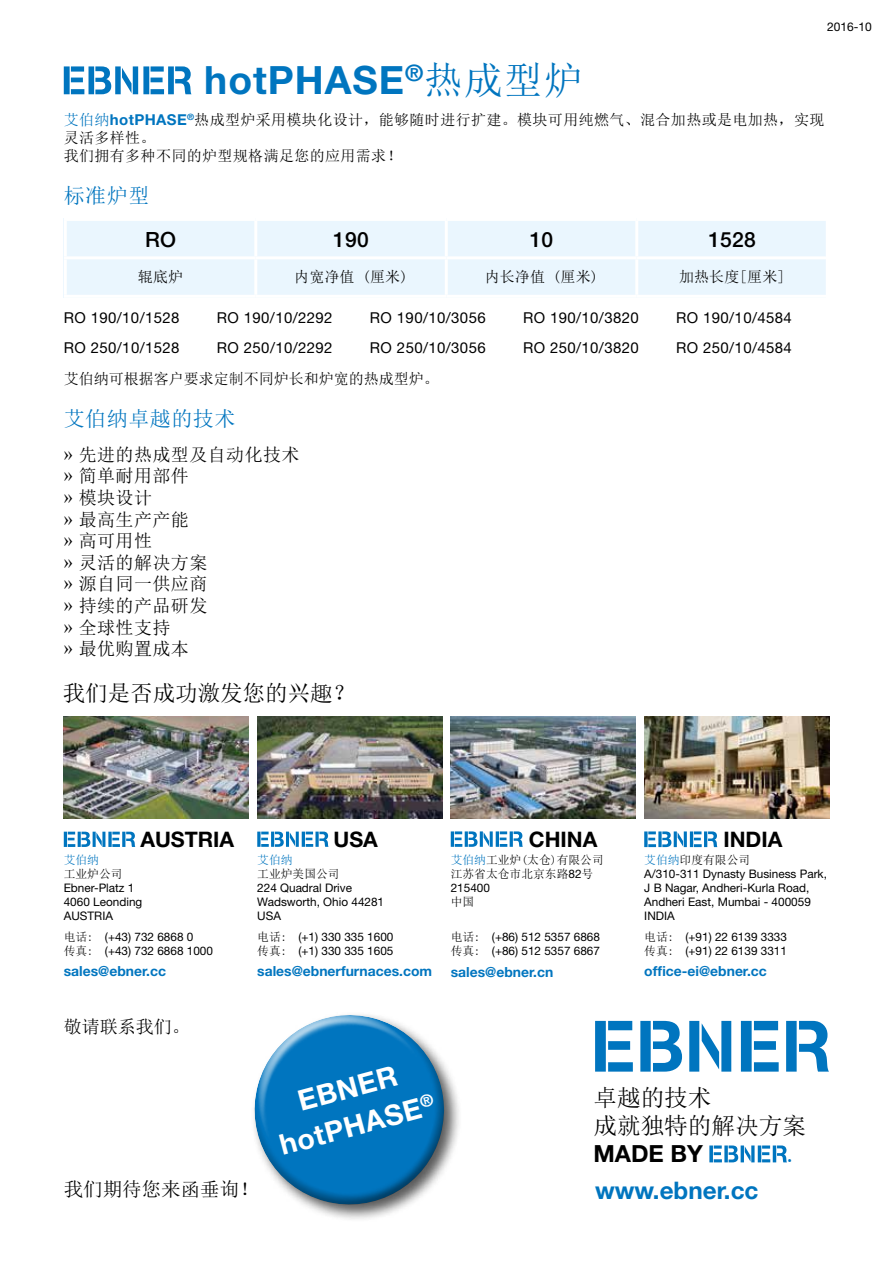
<style>
.page{position:relative;width:893px;height:1263px;background:#fff}
.page>*{position:absolute;margin:0;border:0;box-sizing:border-box;transform-origin:0 0}
.t1{font:700 39px "Helvetica Neue";letter-spacing:.025em;color:#0075bf}
.t2{font:700 28.5px/37.5px "Helvetica Neue";color:#fff;text-align:center}
.t3{font:700 24.3px "Helvetica Neue";color:#0075bf}
.t4{font:23.7px/28.3px "Sim Sun";color:#000}
.t5{font:700 23.7px "Helvetica Neue";color:#000}
.t6{font:23.7px "Sim Sun";color:#0075bf}
.t7{font:22.5px "Sim Sun";color:#000}
.t8{font:700 21.45px "Helvetica Neue";color:#000}
.t9{font:21px "Sim Sun";letter-spacing:.025em;color:#0075bf}
.t10{font:500 21px "Helvetica Neue";letter-spacing:.01em;color:#000}
.t11{font:19.5px "Sim Sun";color:#000}
.t12{font:18px/21.6px "Sim Sun";letter-spacing:.025em;color:#000}
.t13{font:15px "Helvetica Neue";letter-spacing:.025em;color:#000}
.t14{font:15px/18px "Sim Sun";letter-spacing:.025em;color:#000}
.t15{font:15px "Sim Sun";color:#000}
.t16{font:700 13.95px "Helvetica Neue";color:#0075bf}
.t17{font:12px "Helvetica Neue";color:#000}
.t18{font:11.7px/14.1px "Helvetica Neue";color:#000}
.t19{font:11.7px/14.1px "Sim Sun";color:#000}
.t20{font:11.7px "Sim Sun";color:#0075bf}
.s1{font-family:"Sim Sun";font-weight:400}
.s2{color:#0075bf}
.s3{font-family:"Helvetica Neue";font-weight:700;color:#0075bf}
.s4{font-family:"Sim Sun"}
.s5{font-family:"Helvetica Neue"}
</style>
<div class="page">
<img style="left:257px;top:716px;width:185px;height:103px">
<svg style="left:257px;top:832px;width:72px;height:15px"></svg>
<img style="left:451px;top:716px;width:185px;height:103px">
<svg style="left:451px;top:831px;width:72px;height:16px"></svg>
<svg style="left:64px;top:832px;width:71px;height:15px"></svg>
<img style="left:64px;top:716px;width:185px;height:103px">
<img style="left:644px;top:716px;width:185px;height:103px">
<svg style="left:644px;top:831px;width:73px;height:16px"></svg>
<svg style="left:709px;top:1145px;width:78px;height:17px"></svg>
<svg style="left:595px;top:1021px;width:234px;height:50px"></svg>
<svg style="left:254px;top:1015px;width:205px;height:205px;fill:#0075bf"></svg>
<svg style="left:64px;top:66px;width:128px;height:28px"></svg>
<div style="left:64px;top:218px;width:762px;height:80px;background:#eaf6fe"></div>
<hr style="left:64px;top:218px;width:192px;height:3px;background:#fff">
<hr style="left:64px;top:221px;width:3px;height:35px;background:#fff">
<hr style="left:256px;top:218px;width:190px;height:3px;background:#fff">
<hr style="left:254px;top:221px;width:3px;height:35px;background:#fff">
<hr style="left:446px;top:218px;width:191px;height:3px;background:#fff">
<hr style="left:445px;top:221px;width:3px;height:35px;background:#fff">
<hr style="left:637px;top:218px;width:192px;height:3px;background:#fff">
<hr style="left:635px;top:221px;width:3px;height:35px;background:#fff">
<hr style="left:64px;top:256px;width:192px;height:3px;background:#fff">
<hr style="left:64px;top:259px;width:3px;height:36px;background:#fff">
<hr style="left:256px;top:256px;width:190px;height:3px;background:#fff">
<hr style="left:254px;top:259px;width:3px;height:36px;background:#fff">
<hr style="left:446px;top:256px;width:191px;height:3px;background:#fff">
<hr style="left:445px;top:259px;width:3px;height:36px;background:#fff">
<hr style="left:637px;top:256px;width:192px;height:3px;background:#fff">
<hr style="left:635px;top:259px;width:3px;height:36px;background:#fff">
<hr style="left:64px;top:295px;width:192px;height:3px;background:#fff">
<hr style="left:256px;top:295px;width:190px;height:3px;background:#fff">
<hr style="left:446px;top:295px;width:191px;height:3px;background:#fff">
<hr style="left:637px;top:295px;width:192px;height:3px;background:#fff">
<p class="t17" style="left:827px;top:19px;width:46px">2016-10</p>
<h1 class="t1" style="left:204px;top:56px;width:380px">hotPHASE<sup>®</sup><span class="s1">热成型炉</span></h1>
<p class="t14" style="left:64px;top:111px;width:762px"><span class="s2">艾伯纳</span><span class="s3">hotPHASE</span><sup>®</sup>热成型炉采用模块化设计，能够随时进行扩建。模块可用纯燃气、混合加热或是电加热，实现灵活多样性。<br>我们拥有多种不同的炉型规格满足您的应用需求！</p>
<h3 class="t9" style="left:64px;top:185px;width:87px">标准炉型</h3>
<h3 class="t10" style="left:145px;top:227px;width:32px">RO</h3>
<h3 class="t10" style="left:333px;top:227px;width:37px">190</h3>
<h3 class="t10" style="left:530px;top:227px;width:25px">10</h3>
<h3 class="t10" style="left:708px;top:227px;width:49px">1528</h3>
<p class="t14" style="left:138px;top:268px;width:47px">辊底炉</p>
<p class="t14" style="left:294px;top:268px;width:115px">内宽净值 (厘米)</p>
<p class="t14" style="left:485px;top:268px;width:115px">内长净值 (厘米)</p>
<p class="t14" style="left:679px;top:268px;width:108px">加热长度[厘米]</p>
<p class="t13" style="left:64px;top:308px;width:117px">RO 190/10/1528</p>
<p class="t13" style="left:217px;top:308px;width:117px">RO 190/10/2292</p>
<p class="t13" style="left:370px;top:308px;width:117px">RO 190/10/3056</p>
<p class="t13" style="left:523px;top:308px;width:117px">RO 190/10/3820</p>
<p class="t13" style="left:676px;top:308px;width:117px">RO 190/10/4584</p>
<p class="t13" style="left:64px;top:339px;width:117px">RO 250/10/1528</p>
<p class="t13" style="left:217px;top:339px;width:117px">RO 250/10/2292</p>
<p class="t13" style="left:370px;top:339px;width:117px">RO 250/10/3056</p>
<p class="t13" style="left:523px;top:339px;width:117px">RO 250/10/3820</p>
<p class="t13" style="left:676px;top:339px;width:117px">RO 250/10/4584</p>
<p class="t15" style="left:64px;top:371px;width:376px">艾伯纳可根据客户要求定制不同炉长和炉宽的热成型炉。</p>
<h3 class="t9" style="left:64px;top:408px;width:173px">艾伯纳卓越的技术</h3>
<h3 class="t12" style="left:64px;top:444px;width:237px">» 先进的热成型及自动化技术» 简单耐用部件<br>» 模块设计<br>» 最高生产产能<br>» 高可用性<br>» 灵活的解决方案<br>» 源自同一供应商<br>» 持续的产品研发<br>» 全球性支持<br>» 最优购置成本</h3>
<h3 class="t7" style="left:63px;top:681px;width:294px">我们是否成功激发您的兴趣？</h3>
<h3 class="t8" style="left:140px;top:826px;width:95px">AUSTRIA</h3>
<h3 class="t8" style="left:334px;top:826px;width:46px">USA</h3>
<h3 class="t8" style="left:529px;top:826px;width:70px">CHINA</h3>
<p class="t20" style="left:64px;top:853px;width:37px">艾伯纳</p>
<p class="t19" style="left:64px;top:866px;width:60px">工业炉公司</p>
<p class="t18" style="left:64px;top:880px;width:80px">Ebner-Platz 1<br>4060 Leonding<br>AUSTRIA</p>
<p class="t18" style="left:64px;top:929px;width:151px"><span class="s4">电话:</span> (+43) 732 6868 0<br><span class="s4">传真:</span> (+43) 732 6868 1000</p>
<p class="t16" style="left:64px;top:962px;width:104px">sales@ebner.cc</p>
<h3 class="t12" style="left:64px;top:1016px;width:127px">敬请联系我们。</h3>
<p class="t20" style="left:257px;top:853px;width:37px">艾伯纳</p>
<p class="t19" style="left:257px;top:866px;width:84px">工业炉美国公司</p>
<p class="t18" style="left:257px;top:880px;width:128px">224 Quadral Drive<br>Wadsworth, Ohio 44281<br>USA</p>
<p class="t18" style="left:257px;top:929px;width:138px"><span class="s4">电话:</span> (+1) 330 335 1600<span class="s4">传真:</span> (+1) 330 335 1605</p>
<p class="t16" style="left:257px;top:962px;width:176px">sales@ebnerfurnaces.com</p>
<p class="t19" style="left:451px;top:852px;width:155px"><span class="s2">艾伯纳</span>工业炉(太仓)有限公司江苏省太仓市北京东路<span class="s5">82</span>号</p>
<p class="t18" style="left:451px;top:880px;width:41px">215400</p>
<p class="t19" style="left:451px;top:895px;width:25px">中国</p>
<p class="t18" style="left:451px;top:930px;width:151px"><span class="s4">电话:</span> (+86) 512 5357 6868<span class="s4">传真:</span> (+86) 512 5357 6867</p>
<p class="t16" style="left:451px;top:963px;width:104px">sales@ebner.cn</p>
<h3 class="t8" style="left:723px;top:826px;width:61px">INDIA</h3>
<p class="t19" style="left:644px;top:852px;width:107px"><span class="s2">艾伯纳</span>印度有限公司</p>
<p class="t18" style="left:644px;top:866px;width:184px">A/310-311 Dynasty Business Park,<br>J B Nagar, Andheri-Kurla Road,<br>Andheri East, Mumbai - 400059<br>INDIA</p>
<p class="t18" style="left:644px;top:929px;width:144px"><span class="s4">电话:</span> (+91) 22 6139 3333<span class="s4">传真:</span> (+91) 22 6139 3311</p>
<p class="t16" style="left:644px;top:962px;width:124px">office-ei@ebner.cc</p>
<h3 class="t11" style="left:64px;top:1179px;width:196px">我们期待您来函垂询！</h3>
<h2 class="t2" style="left:265px;top:1090px;width:161px;rotate:-15deg">EBNER hotPHASE<sup>®</sup></h2>
<h3 class="t4" style="left:593px;top:1083px;width:214px">卓越的技术<br>成就独特的解决方案</h3>
<h3 class="t5" style="left:593px;top:1139px;width:111px">MADE BY</h3>
<h3 class="t6" style="left:787px;top:1142px;width:13px">.</h3>
<h3 class="t3" style="left:595px;top:1175px;width:165px">www.ebner.cc</h3>
</div>
